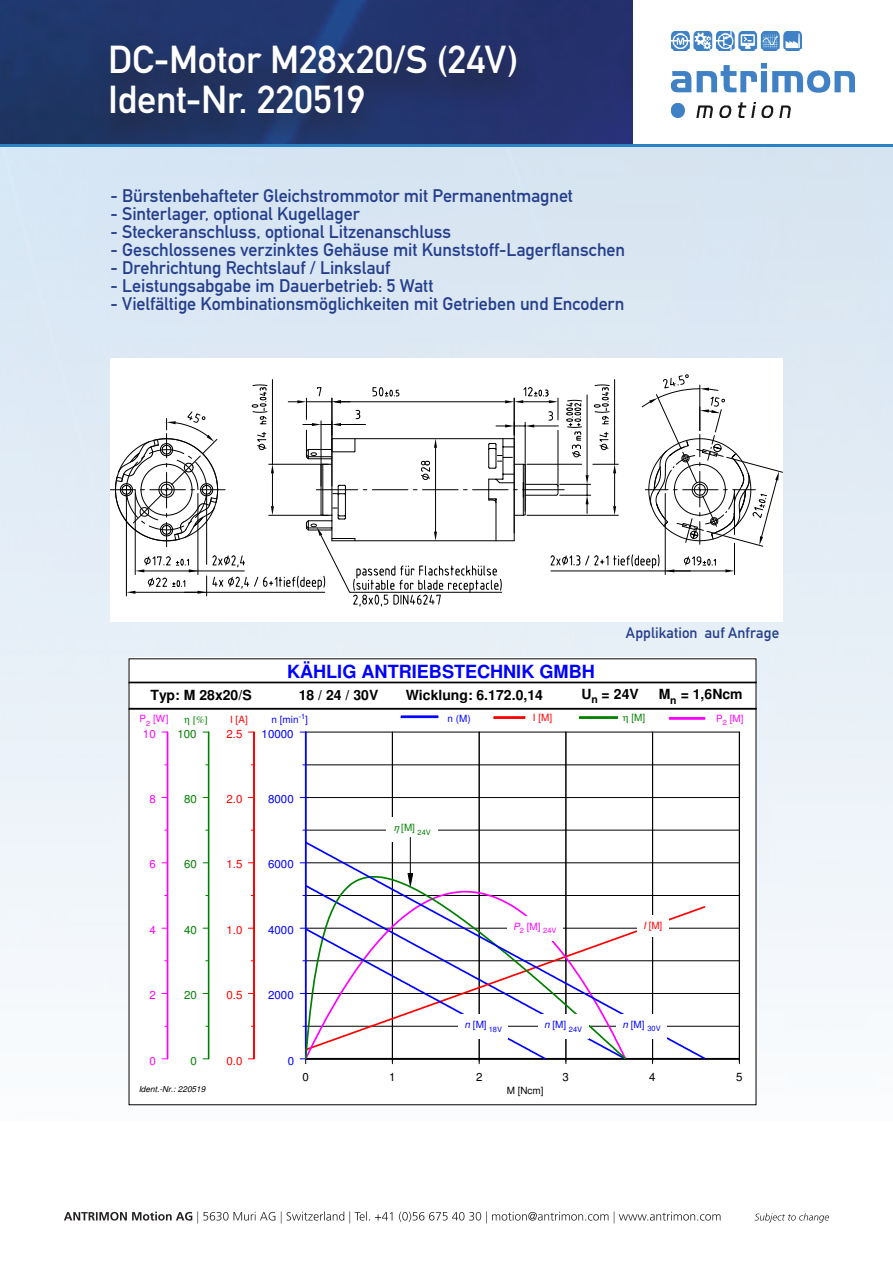
<style>
.page{position:relative;width:893px;height:1263px;background:#fff}
.page>*{position:absolute;margin:0;border:0;box-sizing:border-box;transform-origin:0 0}
.t1{font:38.4px/39.6px "DIN Mittelschrift";letter-spacing:-.01em;color:#fff}
.t2{font:700 18.15px "Helvetica";letter-spacing:-.005em;color:#00f}
.t3{font:18px "DIN Mittelschrift";letter-spacing:-.005em;color:#253f8e}
.t4{font:15px "DIN Mittelschrift";letter-spacing:.005em;color:#253f8e}
.t5{font:700 13.95px "Helvetica";color:#000}
.t6{font:11.55px "Helvetica";color:#00f}
.t7{font:11.55px "Helvetica";color:#f00}
.t8{font:11.55px "Helvetica";letter-spacing:.005em;color:#008000}
.t9{font:11.55px "Helvetica";color:#f0f}
.t10{font:11.55px "Helvetica";color:#000}
.t11{font:9.9px "Helvetica";color:#00f}
.t12{font:9.9px "Helvetica";color:#f00}
.t13{font:9.9px "Helvetica";color:#f0f}
.t14{font:9.9px "Helvetica";color:#008000}
.t15{font:9.9px "Helvetica";color:#000}
.t16{font:italic 8.25px "Helvetica";color:#000}
.t17{font:7.5px "Helvetica";color:#f0f}
.s1{font-style:italic}
</style>
<div class="page">
<img style="left:0;top:0;width:893px;height:990px">
<div style="left:612px;top:12px;width:207px;height:108px;background:#25306f"></div>
<div style="left:110px;top:359px;width:673px;height:263px;background:#fff"></div>
<svg style="left:110px;top:374px;width:673px;height:266px"></svg>
<div style="left:87px;top:38px;width:452px;height:113px;background:#231f20;opacity:.75"></div>
<div style="left:128px;top:657px;width:629px;height:449px;background:#fff"></div>
<hr style="left:392px;top:732px;width:1px;height:327px;background:#000">
<hr style="left:479px;top:732px;width:1px;height:327px;background:#000">
<hr style="left:566px;top:732px;width:1px;height:327px;background:#000">
<hr style="left:652px;top:732px;width:1px;height:327px;background:#000">
<hr style="left:739px;top:732px;width:1px;height:327px;background:#000">
<hr style="left:306px;top:1058px;width:433px;height:1px;background:#000">
<hr style="left:306px;top:993px;width:433px;height:1px;background:#000">
<hr style="left:306px;top:928px;width:433px;height:1px;background:#000">
<hr style="left:306px;top:862px;width:433px;height:1px;background:#000">
<hr style="left:306px;top:797px;width:433px;height:1px;background:#000">
<hr style="left:306px;top:732px;width:433px;height:1px;background:#000">
<hr style="left:306px;top:1026px;width:433px;height:1px;background:#000">
<hr style="left:306px;top:960px;width:433px;height:1px;background:#000">
<hr style="left:306px;top:895px;width:433px;height:1px;background:#000">
<hr style="left:306px;top:830px;width:433px;height:1px;background:#000">
<hr style="left:306px;top:765px;width:433px;height:1px;background:#000">
<div style="left:305px;top:732px;width:1px;height:327px;border:1px solid #00f"></div>
<svg style="left:300px;top:928px;width:247px;height:136px"></svg>
<svg style="left:306px;top:841px;width:400px;height:218px"></svg>
<div style="left:254px;top:732px;width:1px;height:327px;border:1px solid #f00"></div>
<div style="left:208px;top:732px;width:1px;height:327px;border:1px solid #008000"></div>
<div style="left:167px;top:732px;width:1px;height:327px;border:1px solid #f0f"></div>
<div style="left:617px;top:1014px;width:50px;height:24px;background:#fff"></div>
<div style="left:507px;top:916px;width:55px;height:25px;background:#fff"></div>
<div style="left:459px;top:1014px;width:49px;height:25px;background:#fff"></div>
<div style="left:386px;top:817px;width:52px;height:25px;background:#fff"></div>
<div style="left:637px;top:915px;width:31px;height:22px;background:#fff"></div>
<div style="left:401px;top:716px;width:37px;height:2px;border:1px solid #00f"></div>
<div style="left:579px;top:717px;width:39px;height:1px;border:1px solid #008000"></div>
<div style="left:494px;top:717px;width:31px;height:1px;border:1px solid #f00"></div>
<div style="left:669px;top:717px;width:36px;height:2px;border:1px solid #f0f"></div>
<div style="left:538px;top:1014px;width:50px;height:25px;background:#fff"></div>
<hr style="left:410px;top:837px;width:1px;height:36px;background:#000">
<svg style="left:408px;top:873px;width:5px;height:12px"></svg>
<div style="left:129px;top:682px;width:627px;height:1px;border:1px solid #000"></div>
<div style="left:129px;top:708px;width:627px;height:1px;border:1px solid #000"></div>
<div style="left:634px;top:0;width:259px;height:146px;background:#fff"></div>
<img style="left:672px;top:64px;width:183px;height:53px">
<hr style="left:0;top:144px;width:893px;height:2px;background:#2783c5">
<svg style="left:64px;top:1211px;width:765px;height:12px"></svg>
<img style="left:672px;top:32px;width:129px;height:19px">
<p class="t1" style="left:108px;top:40px;width:412px">DC-Motor M28x20/S (24V)<br>Ident-Nr. 220519</p>
<p class="t3" style="left:111px;top:185px;width:464px">- Bürstenbehafteter Gleichstrommotor mit Permanentmagnet</p>
<p class="t3" style="left:111px;top:203px;width:251px">- Sinterlager, optional Kugellager</p>
<p class="t3" style="left:111px;top:221px;width:342px">- Steckeranschluss, optional Litzenanschluss</p>
<p class="t3" style="left:111px;top:239px;width:516px">- Geschlossenes verzinktes Gehäuse mit Kunststoff-Lagerflanschen</p>
<p class="t3" style="left:111px;top:257px;width:281px">- Drehrichtung Rechtslauf / Linkslauf</p>
<p class="t3" style="left:111px;top:275px;width:324px">- Leistungsabgabe im Dauerbetrieb: 5 Watt</p>
<p class="t3" style="left:111px;top:293px;width:516px">- Vielfältige Kombinationsmöglichkeiten mit Getrieben und Encodern</p>
<p class="t2" style="left:287px;top:661px;width:309px">KÄHLIG ANTRIEBSTECHNIK GMBH</p>
<p class="t4" style="left:626px;top:623px;width:155px">Applikation auf Anfrage</p>
<p class="t5" style="left:581px;top:686px;width:59px">U<sub>n</sub> = 24V</p>
<p class="t5" style="left:150px;top:687px;width:103px">Typ: M 28x20/S</p>
<p class="t5" style="left:299px;top:687px;width:81px">18 / 24 / 30V</p>
<p class="t5" style="left:659px;top:687px;width:85px">M<sub>n</sub> = 1,6Ncm</p>
<p class="t5" style="left:406px;top:687px;width:139px">Wicklung: 6.172.0,14</p>
<p class="t13" style="left:140px;top:715px;width:30px">P<sub>2</sub> [W]</p>
<p class="t11" style="left:271px;top:716px;width:38px">n [min<sup>-1</sup>]</p>
<p class="t12" style="left:230px;top:715px;width:19px">I [A]</p>
<p class="t9" style="left:143px;top:729px;width:14px">10</p>
<p class="t8" style="left:178px;top:729px;width:21px">100</p>
<p class="t7" style="left:226px;top:729px;width:17px">2.5</p>
<p class="t6" style="left:262px;top:729px;width:33px">10000</p>
<p class="t9" style="left:149px;top:795px;width:8px">8</p>
<p class="t8" style="left:184px;top:795px;width:14px">80</p>
<p class="t7" style="left:226px;top:795px;width:17px">2.0</p>
<p class="t6" style="left:268px;top:795px;width:27px">8000</p>
<p class="t9" style="left:149px;top:860px;width:8px">6</p>
<p class="t8" style="left:184px;top:860px;width:14px">60</p>
<p class="t7" style="left:226px;top:860px;width:17px">1.5</p>
<p class="t6" style="left:268px;top:860px;width:27px">6000</p>
<p class="t9" style="left:149px;top:925px;width:8px">4</p>
<p class="t8" style="left:184px;top:925px;width:14px">40</p>
<p class="t7" style="left:226px;top:925px;width:17px">1.0</p>
<p class="t6" style="left:268px;top:925px;width:27px">4000</p>
<p class="t9" style="left:149px;top:991px;width:8px">2</p>
<p class="t8" style="left:184px;top:991px;width:14px">20</p>
<p class="t7" style="left:226px;top:991px;width:17px">0.5</p>
<p class="t6" style="left:268px;top:991px;width:27px">2000</p>
<p class="t9" style="left:149px;top:1056px;width:8px">0</p>
<p class="t8" style="left:191px;top:1056px;width:8px">0</p>
<p class="t7" style="left:226px;top:1056px;width:17px">0.0</p>
<p class="t6" style="left:288px;top:1056px;width:8px">0</p>
<p class="t11" style="left:447px;top:714px;width:25px">n (M)</p>
<p class="t12" style="left:533px;top:714px;width:21px">I [M]</p>
<p class="t14" style="left:631px;top:714px;width:15px">[M]</p>
<p class="t13" style="left:716px;top:715px;width:29px">P<sub>2</sub> [M]</p>
<p class="t14" style="left:401px;top:824px;width:31px">[M] <sub>24V</sub></p>
<p class="t17" style="left:513px;top:928px;width:45px"><sup>P</sup>2 <sup>[M]</sup> 24V</p>
<p class="t11" style="left:465px;top:1021px;width:39px"><span class="s1">n</span> [M] <sub>18V</sub></p>
<p class="t11" style="left:544px;top:1021px;width:40px"><span class="s1">n</span> [M] <sub>24V</sub></p>
<p class="t12" style="left:643px;top:922px;width:21px"><span class="s1">I</span> [M]</p>
<p class="t11" style="left:623px;top:1020px;width:40px"><span class="s1">n</span> [M] <sub>30V</sub></p>
<p class="t16" style="left:139px;top:1084px;width:68px">Ident.-Nr.: 220519</p>
<p class="t10" style="left:302px;top:1072px;width:8px">0</p>
<p class="t10" style="left:389px;top:1072px;width:8px">1</p>
<p class="t10" style="left:476px;top:1072px;width:8px">2</p>
<p class="t10" style="left:563px;top:1072px;width:8px">3</p>
<p class="t10" style="left:649px;top:1072px;width:8px">4</p>
<p class="t10" style="left:736px;top:1072px;width:8px">5</p>
<p class="t15" style="left:507px;top:1087px;width:38px">M [Ncm]</p>
</div>
